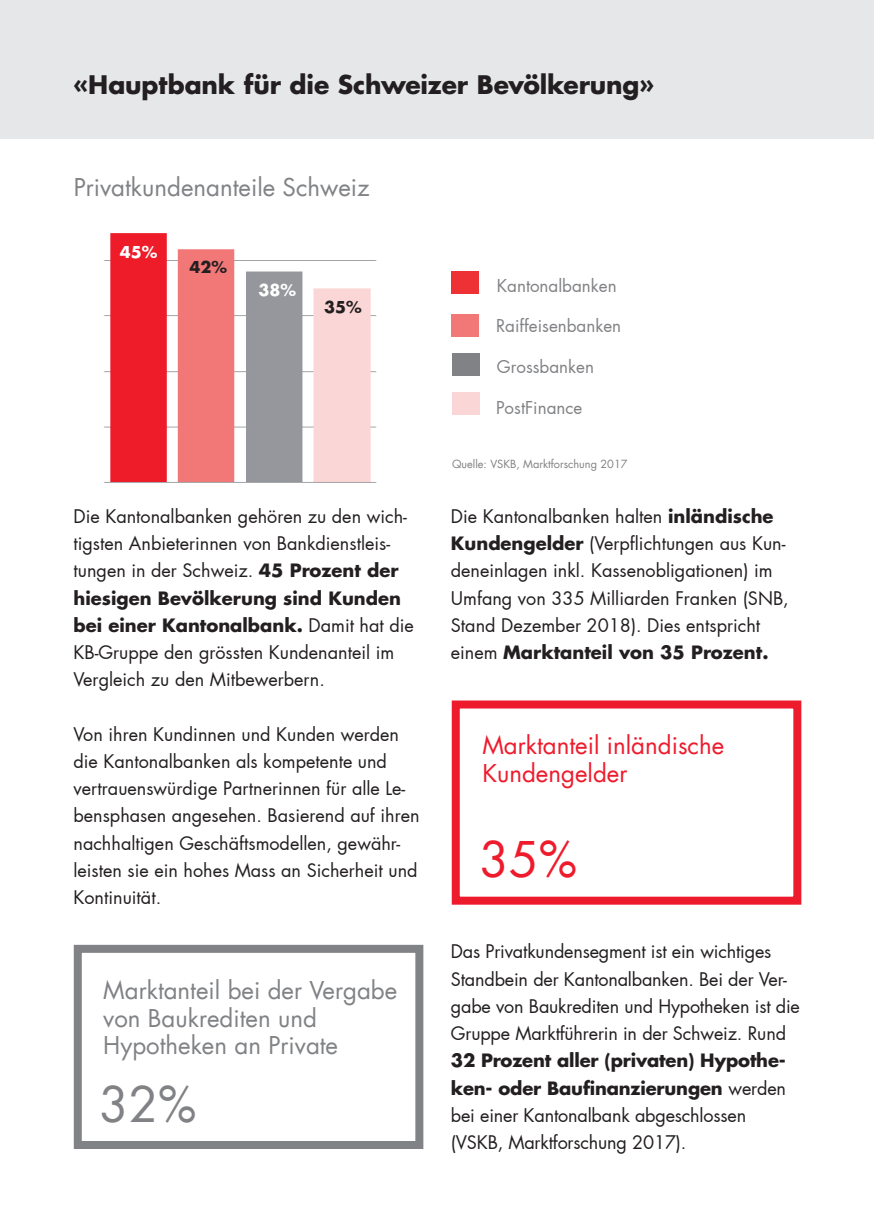
<style>
.page{position:relative;width:874px;height:1225px;background:#fff}
.page>*{position:absolute;margin:0;border:0;box-sizing:border-box;transform-origin:0 0}
.t1{font:48px "Futura LT";color:#808285}
.t2{font:48px "Futura LT";color:#ee1b2d}
.t3{font:700 25px "Futura LT";letter-spacing:-.005em;color:#231f20}
.t4{font:24px/27.2px "Futura LT";color:#808285}
.t5{font:24px/27.2px "Futura LT";color:#ee1b2d}
.t6{font:18px/27.2px "Futura";color:#231f20}
.t7{font:17px "Futura";color:#808285}
.t8{font:700 16px "Futura";color:#fff}
.t9{font:700 16px "Futura";color:#231f20}
.t10{font:11px "Futura LT";color:#808285}
.s1{font-weight:700}
</style>
<div class="page">
<div style="left:0;top:0;width:873px;height:138px;background:#e6e7e9"></div>
<div style="left:74px;top:945px;width:349px;height:204px;background:#fff;border:8px solid #808285"></div>
<img style="left:103px;top:233px;width:274px;height:250px">
<div style="left:451px;top:271px;width:27px;height:23px;background:#ee3135"></div>
<div style="left:452px;top:353px;width:27px;height:23px;background:#808285"></div>
<div style="left:451px;top:314px;width:27px;height:23px;background:#f27878"></div>
<div style="left:452px;top:392px;width:27px;height:23px;background:#fbd6d6"></div>
<div style="left:451px;top:700px;width:350px;height:204px;background:#fff;border:8px solid #ee1b2d"></div>
<h2 class="t3" style="left:73px;top:68px;width:582px">«Hauptbank für die Schweizer Bevölkerung»</h2>
<h3 class="t4" style="left:74px;top:174px;width:297px">Privatkundenanteile Schweiz</h3>
<p class="t8" style="left:120px;top:241px;width:39px">45%</p>
<p class="t9" style="left:189px;top:257px;width:39px">42%</p>
<p class="t8" style="left:258px;top:279px;width:39px">38%</p>
<p class="t9" style="left:324px;top:297px;width:39px">35%</p>
<p class="t6" style="left:73px;top:503px;width:342px">Die Kantonalbanken gehören zu den wich&shy;tigsten Anbieterinnen von Bankdienstleis&shy;tungen in der Schweiz. <span class="s1">45 Prozent der hiesigen Bevölkerung sind Kunden bei einer Kantonalbank.</span> Damit hat die KB-Gruppe den grössten Kundenanteil im Vergleich zu den Mitbewerbern.</p>
<p class="t6" style="left:73px;top:720px;width:347px">Von ihren Kundinnen und Kunden werden die Kantonalbanken als kompetente und vertrauenswürdige Partnerinnen für alle Le&shy;bensphasen angesehen. Basierend auf ihren nachhaltigen Geschäftsmodellen, gewähr&shy;leisten sie ein hohes Mass an Sicherheit und Kontinuität.</p>
<h3 class="t4" style="left:103px;top:977px;width:295px">Marktanteil bei der Vergabe von Baukrediten und<br>Hypotheken an Private</h3>
<h1 class="t1" style="left:99px;top:1073px;width:99px">32%</h1>
<p class="t7" style="left:496px;top:274px;width:121px">Kantonalbanken</p>
<p class="t7" style="left:496px;top:315px;width:127px">Raiffeisenbanken</p>
<p class="t7" style="left:496px;top:356px;width:99px">Grossbanken</p>
<p class="t7" style="left:496px;top:397px;width:88px">PostFinance</p>
<p class="t10" style="left:452px;top:457px;width:177px">Quelle: VSKB, Marktforschung 2017</p>
<p class="t6" style="left:450px;top:503px;width:339px">Die Kantonalbanken halten <span class="s1">inländische Kundengelder</span> (Verpflichtungen aus Kun&shy;deneinlagen inkl. Kassenobligationen) im Umfang von 335 Milliarden Franken (SNB, Stand Dezember 2018). Dies entspricht einem <span class="s1">Marktanteil von 35 Prozent.</span></p>
<h3 class="t5" style="left:482px;top:732px;width:243px">Marktanteil inländische<br>Kundengelder</h3>
<h1 class="t2" style="left:479px;top:828px;width:99px">35%</h1>
<p class="t6" style="left:450px;top:938px;width:350px">Das Privatkundensegment ist ein wichtiges Standbein der Kantonalbanken. Bei der Ver&shy;gabe von Baukrediten und Hypotheken ist die Gruppe Marktführerin in der Schweiz. Rund</p>
<p class="t6" style="left:450px;top:1047px;width:336px"><span class="s1">32 Prozent aller (privaten) Hypothe&shy;ken- oder Baufinanzierungen</span> werden bei einer Kantonalbank abgeschlossen (VSKB, Marktforschung 2017).</p>
</div>
